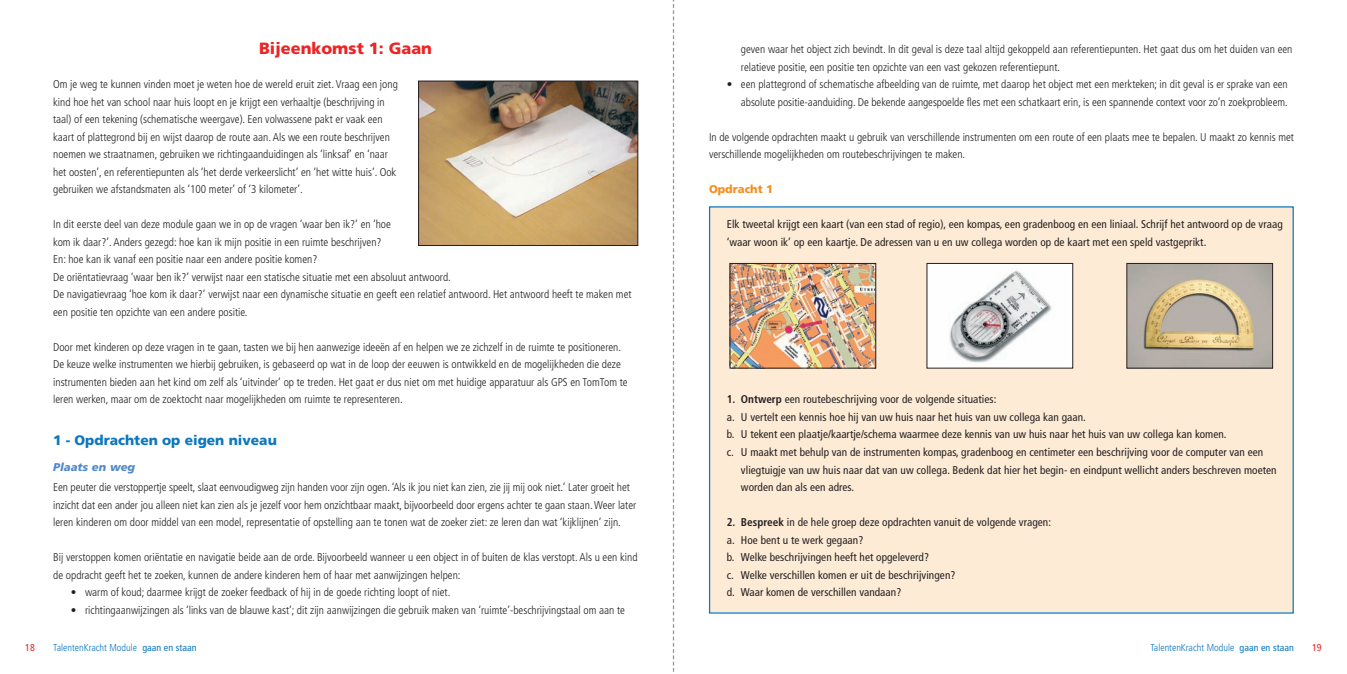
<style>
.page{position:relative;width:1347px;height:674px;background:#fff}
.page>*{position:absolute;margin:0;border:0;box-sizing:border-box;transform-origin:0 0}
.t1{font:900 16.25px "Frutiger";color:#ee2323}
.t2{font:900 13.75px "Frutiger";color:#0c77be}
.t3{font:300 condensed 11.25px/17.5px "Frutiger";color:#231f20}
.t4{font:condensed 11.25px/17.5px "Frutiger";letter-spacing:.005em;color:#231f20}
.t5{font:italic 900 11.25px "Frutiger";color:#5089c7}
.t6{font:900 11.25px "Frutiger";color:#f68e1e}
.t7{font:300 condensed 10px "Frutiger";color:#0c77be}
.t8{font:condensed 10px "Frutiger";color:#ee2323}
.s1{font-weight:700}
.s2{font-weight:400}
</style>
<div class="page">
<svg style="left:673px;top:0;width:1px;height:672px"></svg>
<div style="left:710px;top:207px;width:582px;height:405px;background:#feebd6"></div>
<img style="left:420px;top:83px;width:216px;height:160px">
<div style="left:418px;top:81px;width:220px;height:164px;border:1px solid #231f20"></div>
<img style="left:731px;top:265px;width:143px;height:101px">
<div style="left:729px;top:263px;width:147px;height:105px;border:1px solid #231f20"></div>
<div style="left:927px;top:263px;width:145px;height:105px;background:#fff"></div>
<img style="left:949px;top:270px;width:103px;height:93px">
<div style="left:926px;top:263px;width:147px;height:105px;border:1px solid #231f20"></div>
<img style="left:1128px;top:265px;width:142px;height:101px">
<h1 class="t1" style="left:259px;top:42px;width:174px">Bijeenkomst 1: Gaan</h1>
<p class="t3" style="left:53px;top:76px;width:346px">Om je weg te kunnen vinden moet je weten hoe de wereld eruit ziet. Vraag een jong kind hoe het van school naar huis loopt en je krijgt een verhaaltje (beschrijving in taal) of een tekening (schematische weergave). Een volwassene pakt er vaak een kaart of plattegrond bij en wijst daarop de route aan. Als we een route beschrijven noemen we straatnamen, gebruiken we richtingaanduidingen als ‘linksaf’ en ‘naar het oosten’, en referentiepunten als ‘het derde verkeerslicht’ en ‘het witte huis’. Ook gebruiken we afstandsmaten als ‘100 meter’ of ‘3 kilometer’.</p>
<p class="t3" style="left:53px;top:216px;width:580px">In dit eerste deel van deze module gaan we in op de vragen ‘waar ben ik?’ en ‘hoe<br>kom ik daar?’. Anders gezegd: hoe kan ik mijn positie in een ruimte beschrijven?<br>En: hoe kan ik vanaf een positie naar een andere positie komen?<br>De oriëntatievraag ‘waar ben ik?’ verwijst naar een statische situatie met een absoluut antwoord.<br>De navigatievraag ‘hoe kom ik daar?’ verwijst naar een dynamische situatie en geeft een relatief antwoord. Het antwoord heeft te maken met een positie ten opzichte van een andere positie.</p>
<p class="t3" style="left:53px;top:339px;width:576px">Door met kinderen op deze vragen in te gaan, tasten we bij hen aanwezige ideeën af en helpen we ze zichzelf in de ruimte te positioneren.<br>De keuze welke instrumenten we hierbij gebruiken, is gebaseerd op wat in de loop der eeuwen is ontwikkeld en de mogelijkheden die deze instrumenten bieden aan het kind om zelf als ‘uitvinder’ op te treden. Het gaat er dus niet om met huidige apparatuur als GPS en TomTom te leren werken, maar om de zoektocht naar mogelijkheden om ruimte te representeren.</p>
<p class="t2" style="left:53px;top:434px;width:225px">1 - Opdrachten op eigen niveau</p>
<p class="t5" style="left:53px;top:462px;width:83px">Plaats en weg</p>
<p class="t3" style="left:53px;top:479px;width:584px">Een peuter die verstoppertje speelt, slaat eenvoudigweg zijn handen voor zijn ogen. ‘Als ik jou niet kan zien, zie jij mij ook niet.’ Later groeit het inzicht dat een ander jou alleen niet kan zien als je jezelf voor hem onzichtbaar maakt, bijvoorbeeld door ergens achter te gaan staan. Weer later leren kinderen om door middel van een model, representatie of opstelling aan te tonen wat de zoeker ziet: ze leren dan wat ‘kijklijnen’ zijn.</p>
<p class="t3" style="left:53px;top:549px;width:586px">Bij verstoppen komen oriëntatie en navigatie beide aan de orde. Bijvoorbeeld wanneer u een object in of buiten de klas verstopt. Als u een kind de opdracht geeft het te zoeken, kunnen de andere kinderen hem of haar met aanwijzingen helpen:</p>
<p class="t3" style="left:71px;top:584px;width:381px">• warm of koud; daarmee krijgt de zoeker feedback of hij in de goede richting loopt of niet.</p>
<p class="t3" style="left:71px;top:601px;width:555px">• richtingaanwijzingen als ‘links van de blauwe kast’; dit zijn aanwijzingen die gebruik maken van ‘ruimte’-beschrijvingstaal om aan te</p>
<p class="t3" style="left:741px;top:41px;width:553px">geven waar het object zich bevindt. In dit geval is deze taal altijd gekoppeld aan referentiepunten. Het gaat dus om het duiden van een relatieve positie, een positie ten opzichte van een vast gekozen referentiepunt.</p>
<p class="t3" style="left:726px;top:76px;width:562px;text-align:right">• een plattegrond of schematische afbeelding van de ruimte, met daarop het object met een merkteken; in dit geval is er sprake van een absolute positie-aanduiding. De bekende aangespoelde fles met een schatkaart erin, is een spannende context voor zo’n zoekprobleem.</p>
<p class="t3" style="left:709px;top:129px;width:586px">In de volgende opdrachten maakt u gebruik van verschillende instrumenten om een route of een plaats mee te bepalen. U maakt zo kennis met verschillende mogelijkheden om routebeschrijvingen te maken.</p>
<p class="t6" style="left:709px;top:185px;width:66px">Opdracht 1</p>
<p class="t4" style="left:726px;top:216px;width:557px">Elk tweetal krijgt een kaart (van een stad of regio), een kompas, een gradenboog en een liniaal. Schrijf het antwoord op de vraag ‘waar woon ik’ op een kaartje. De adressen van u en uw collega worden op de kaart met een speld vastgeprikt.</p>
<p class="t4" style="left:726px;top:391px;width:271px"><span class="s1">1. Ontwerp</span> een routebeschrijving voor de volgende situaties:</p>
<p class="t4" style="left:726px;top:409px;width:361px">a. U vertelt een kennis hoe hij van uw huis naar het huis van uw collega kan gaan.</p>
<p class="t4" style="left:726px;top:426px;width:501px">b. U tekent een plaatje/kaartje/schema waarmee deze kennis van uw huis naar het huis van uw collega kan komen.</p>
<p class="t4" style="left:726px;top:444px;width:538px">c. U maakt met behulp van de instrumenten kompas, gradenboog en centimeter een beschrijving voor de computer van een</p>
<p class="t4" style="left:741px;top:461px;width:537px">vliegtuigje van uw huis naar dat van uw collega. Bedenk dat hier het begin- en eindpunt wellicht anders beschreven moeten</p>
<p class="t4" style="left:741px;top:479px;width:115px">worden dan als een adres.</p>
<p class="t4" style="left:726px;top:514px;width:326px"><span class="s1">2. Bespreek</span> in de hele groep deze opdrachten vanuit de volgende vragen: a. Hoe bent u te werk gegaan?<br>b. Welke beschrijvingen heeft het opgeleverd?<br>c. Welke verschillen komen er uit de beschrijvingen?<br>d. Waar komen de verschillen vandaan?</p>
<p class="t8" style="left:25px;top:643px;width:11px">18</p>
<p class="t7" style="left:53px;top:643px;width:145px">TalentenKracht Module <span class="s2">gaan en staan</span></p>
<p class="t7" style="left:1150px;top:643px;width:145px">TalentenKracht Module <span class="s2">gaan en staan</span></p>
<p class="t8" style="left:1312px;top:643px;width:11px">19</p>
</div>
